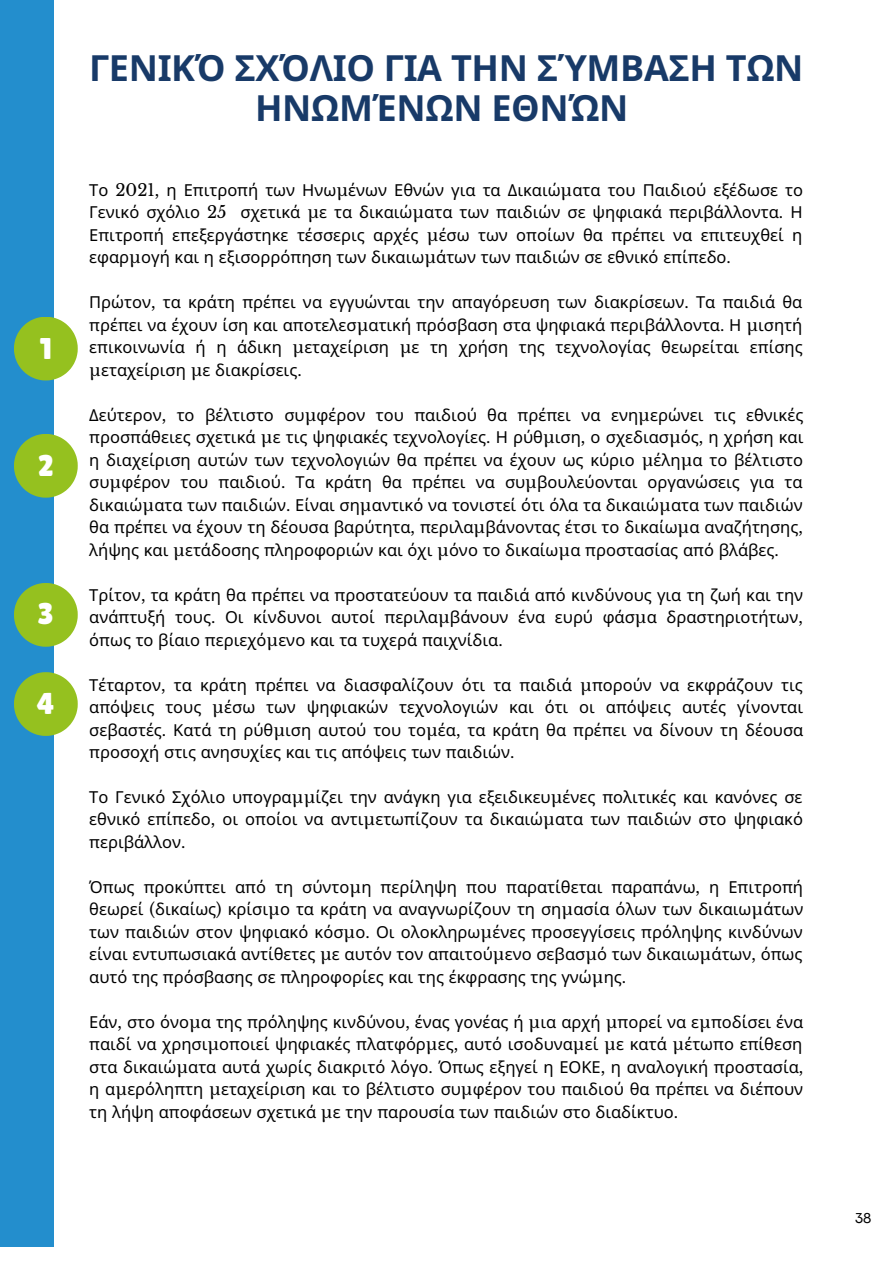
<style>
.page{position:relative;width:893px;height:1264px;background:#fff}
.page>*{position:absolute;margin:0;border:0;box-sizing:border-box;transform-origin:0 0}
.t1{font:700 36px/39.3px "Noto Sans";letter-spacing:-.01em;color:#183a68;text-align:center}
.t2{font:30px "Lilita One";color:#fff}
.t3{font:16.5px/22.5px "Noto Sans";color:#000;text-align:justify}
.t4{font:15px "Codec Pro";color:#000}
.s1{font-family:"Libre Baskerville"}
</style>
<div class="page">
<div style="left:0;top:0;width:53px;height:1246px;background:#238ecd"></div>
<svg style="left:14px;top:317px;width:64px;height:63px"></svg>
<svg style="left:14px;top:434px;width:64px;height:63px"></svg>
<svg style="left:14px;top:583px;width:64px;height:63px"></svg>
<svg style="left:14px;top:672px;width:64px;height:64px"></svg>
<h2 class="t2" style="left:40px;top:331px;width:14px">1</h2>
<h2 class="t2" style="left:38px;top:448px;width:17px">2</h2>
<h2 class="t2" style="left:38px;top:596px;width:17px">3</h2>
<h2 class="t2" style="left:37px;top:686px;width:19px">4</h2>
<h1 class="t1" style="left:89px;top:48px;width:715px">ΓΕΝΙΚΌ ΣΧΌΛΙΟ ΓΙΑ ΤΗΝ ΣΎΜΒΑΣΗ ΤΩΝ<br>ΗΝΩΜΈΝΩΝ ΕΘΝΏΝ</h1>
<p class="t3" style="left:89px;top:178px;width:715px">Το <span class="s1">2021,</span> η Επιτροπή των Ηνω<span class="s1">μ</span>ένων Εθνών για τα Δικαιώ<span class="s1">μ</span>ατα του Παιδιού εξέδωσε το Γενικό σχόλιο <span class="s1">25</span> σχετικά <span class="s1">μ</span>ε τα δικαιώ<span class="s1">μ</span>ατα των παιδιών σε ψηφιακά περιβάλλοντα<span class="s1">.</span> Η Επιτροπή επεξεργάστηκε τέσσερις αρχές <span class="s1">μ</span>έσω των οποίων θα πρέπει να επιτευχθεί η εφαρ<span class="s1">μ</span>ογή και η εξισορρόπηση των δικαιω<span class="s1">μ</span>άτων των παιδιών σε εθνικό επίπεδο<span class="s1">.</span></p>
<p class="t3" style="left:89px;top:290px;width:715px">Πρώτον<span class="s1">,</span> τα κράτη πρέπει να εγγυώνται την απαγόρευση των διακρίσεων<span class="s1">.</span> Τα παιδιά θα πρέπει να έχουν ίση και αποτελεσ<span class="s1">μ</span>ατική πρόσβαση στα ψηφιακά περιβάλλοντα<span class="s1">.</span> Η <span class="s1">μ</span>ισητή επικοινωνία ή η άδικη <span class="s1">μ</span>εταχείριση <span class="s1">μ</span>ε τη χρήση της τεχνολογίας θεωρείται επίσης <span class="s1">μ</span>εταχείριση <span class="s1">μ</span>ε διακρίσεις<span class="s1">.</span></p>
<p class="t3" style="left:89px;top:403px;width:715px">Δεύτερον<span class="s1">,</span> το βέλτιστο συ<span class="s1">μ</span>φέρον του παιδιού θα πρέπει να ενη<span class="s1">μ</span>ερώνει τις εθνικές προσπάθειες σχετικά <span class="s1">μ</span>ε τις ψηφιακές τεχνολογίες<span class="s1">.</span> Η ρύθ<span class="s1">μ</span>ιση<span class="s1">,</span> ο σχεδιασ<span class="s1">μ</span>ός<span class="s1">,</span> η χρήση και η διαχείριση αυτών των τεχνολογιών θα πρέπει να έχουν ως κύριο <span class="s1">μ</span>έλη<span class="s1">μ</span>α το βέλτιστο συ<span class="s1">μ</span>φέρον του παιδιού<span class="s1">.</span> Τα κράτη θα πρέπει να συ<span class="s1">μ</span>βουλεύονται οργανώσεις για τα δικαιώ<span class="s1">μ</span>ατα των παιδιών<span class="s1">.</span> Είναι ση<span class="s1">μ</span>αντικό να τονιστεί ότι όλα τα δικαιώ<span class="s1">μ</span>ατα των παιδιών θα πρέπει να έχουν τη δέουσα βαρύτητα<span class="s1">,</span> περιλα<span class="s1">μ</span>βάνοντας έτσι το δικαίω<span class="s1">μ</span>α αναζήτησης<span class="s1">, </span>λήψης και <span class="s1">μ</span>ετάδοσης πληροφοριών και όχι <span class="s1">μ</span>όνο το δικαίω<span class="s1">μ</span>α προστασίας από βλάβες<span class="s1">.</span></p>
<p class="t3" style="left:89px;top:583px;width:715px">Τρίτον<span class="s1">,</span> τα κράτη θα πρέπει να προστατεύουν τα παιδιά από κινδύνους για τη ζωή και την ανάπτυξή τους<span class="s1">.</span> Οι κίνδυνοι αυτοί περιλα<span class="s1">μ</span>βάνουν ένα ευρύ φάσ<span class="s1">μ</span>α δραστηριοτήτων<span class="s1">, </span>όπως το βίαιο περιεχό<span class="s1">μ</span>ενο και τα τυχερά παιχνίδια<span class="s1">.</span></p>
<p class="t3" style="left:89px;top:673px;width:715px">Τέταρτον<span class="s1">,</span> τα κράτη πρέπει να διασφαλίζουν ότι τα παιδιά <span class="s1">μ</span>πορούν να εκφράζουν τις απόψεις τους <span class="s1">μ</span>έσω των ψηφιακών τεχνολογιών και ότι οι απόψεις αυτές γίνονται σεβαστές<span class="s1">.</span> Κατά τη ρύθ<span class="s1">μ</span>ιση αυτού του το<span class="s1">μ</span>έα<span class="s1">,</span> τα κράτη θα πρέπει να δίνουν τη δέουσα προσοχή στις ανησυχίες και τις απόψεις των παιδιών<span class="s1">.</span></p>
<p class="t3" style="left:89px;top:785px;width:715px">Το Γενικό Σχόλιο υπογρα<span class="s1">μμ</span>ίζει την ανάγκη για εξειδικευ<span class="s1">μ</span>ένες πολιτικές και κανόνες σε εθνικό επίπεδο<span class="s1">,</span> οι οποίοι να αντι<span class="s1">μ</span>ετωπίζουν τα δικαιώ<span class="s1">μ</span>ατα των παιδιών στο ψηφιακό περιβάλλον<span class="s1">.</span></p>
<p class="t3" style="left:89px;top:875px;width:715px">Όπως προκύπτει από τη σύντο<span class="s1">μ</span>η περίληψη που παρατίθεται παραπάνω<span class="s1">,</span> η Επιτροπή θεωρεί <span class="s1">(</span>δικαίως<span class="s1">)</span> κρίσι<span class="s1">μ</span>ο τα κράτη να αναγνωρίζουν τη ση<span class="s1">μ</span>ασία όλων των δικαιω<span class="s1">μ</span>άτων των παιδιών στον ψηφιακό κόσ<span class="s1">μ</span>ο<span class="s1">.</span> Οι ολοκληρω<span class="s1">μ</span>ένες προσεγγίσεις πρόληψης κινδύνων είναι εντυπωσιακά αντίθετες <span class="s1">μ</span>ε αυτόν τον απαιτού<span class="s1">μ</span>ενο σεβασ<span class="s1">μ</span>ό των δικαιω<span class="s1">μ</span>άτων<span class="s1">,</span> όπως αυτό της πρόσβασης σε πληροφορίες και της έκφρασης της γνώ<span class="s1">μ</span>ης<span class="s1">.</span></p>
<p class="t3" style="left:89px;top:1010px;width:715px">Εάν<span class="s1">,</span> στο όνο<span class="s1">μ</span>α της πρόληψης κινδύνου<span class="s1">,</span> ένας γονέας ή <span class="s1">μ</span>ια αρχή <span class="s1">μ</span>πορεί να ε<span class="s1">μ</span>ποδίσει ένα παιδί να χρησι<span class="s1">μ</span>οποιεί ψηφιακές πλατφόρ<span class="s1">μ</span>ες<span class="s1">,</span> αυτό ισοδυνα<span class="s1">μ</span>εί <span class="s1">μ</span>ε κατά <span class="s1">μ</span>έτωπο επίθεση στα δικαιώ<span class="s1">μ</span>ατα αυτά χωρίς διακριτό λόγο<span class="s1">.</span> Όπως εξηγεί η ΕΟΚΕ<span class="s1">,</span> η αναλογική προστασία<span class="s1">, </span>η α<span class="s1">μ</span>ερόληπτη <span class="s1">μ</span>εταχείριση και το βέλτιστο συ<span class="s1">μ</span>φέρον του παιδιού θα πρέπει να διέπουν τη λήψη αποφάσεων σχετικά <span class="s1">μ</span>ε την παρουσία των παιδιών στο διαδίκτυο<span class="s1">.</span></p>
<p class="t4" style="left:855px;top:1212px;width:18px">38</p>
</div>
